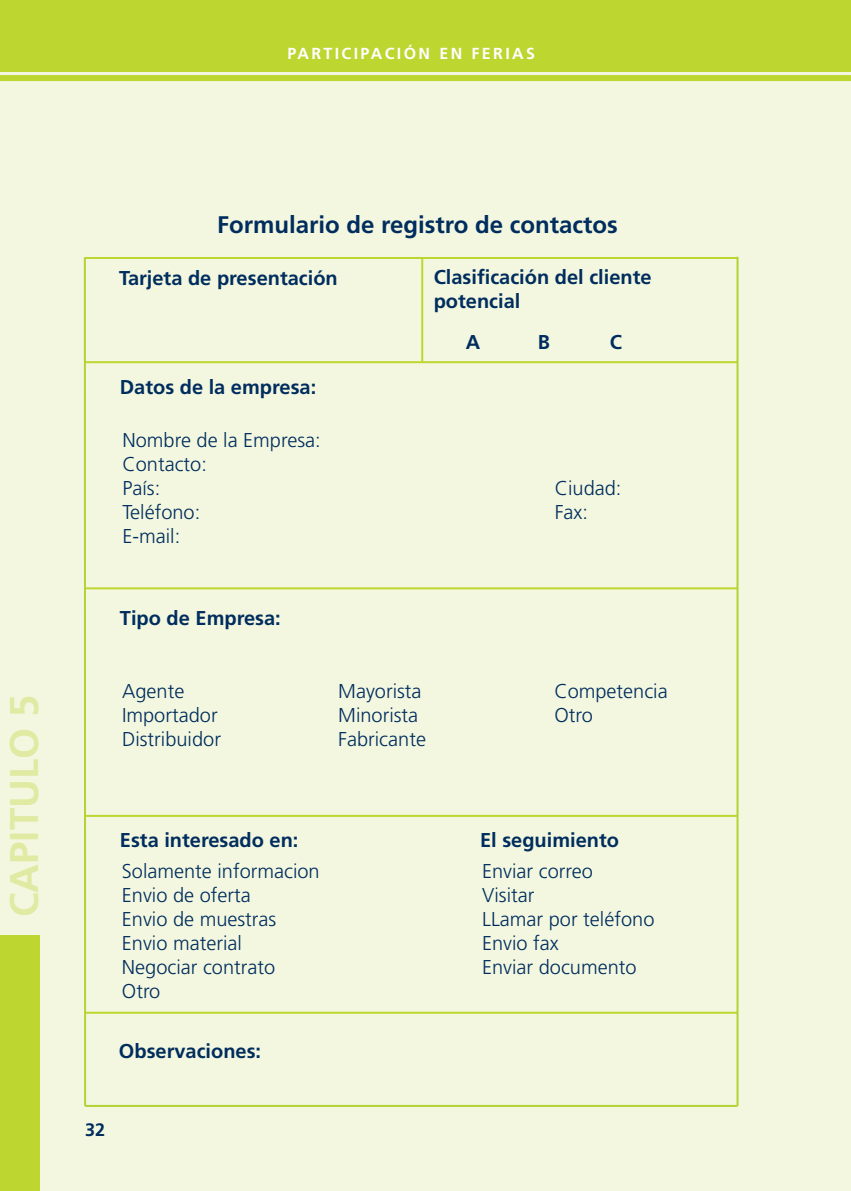
<style>
.page{position:relative;width:851px;height:1191px;background:#fff}
.page>*{position:absolute;margin:0;border:0;box-sizing:border-box;transform-origin:0 0}
.t1{font:700 40px "Frutiger";color:#e0eaa3}
.t2{font:700 24px "Frutiger";color:#002d5e}
.t3{font:300 20px/24px "Frutiger";color:#002d5e}
.t4{font:700 20px/24px "Frutiger";color:#002d5e}
.t5{font:700 18px "Frutiger";color:#002d5e}
.t6{font:700 16px "Frutiger";letter-spacing:.15em;color:#fff}
</style>
<div class="page">
<div style="left:0;top:0;width:850px;height:1191px;background:#f3f7df"></div>
<div style="left:0;top:0;width:850px;height:72px;background:#bed630"></div>
<div style="left:0;top:935px;width:39px;height:256px;background:#bed630"></div>
<div style="left:0;top:75px;width:850px;height:6px;background:#bed630"></div>
<hr style="left:85px;top:1011px;width:652px;height:2px;background:#bed630">
<hr style="left:85px;top:815px;width:652px;height:2px;background:#bed630">
<hr style="left:85px;top:587px;width:652px;height:2px;background:#bed630">
<hr style="left:85px;top:361px;width:652px;height:2px;background:#bed630">
<hr style="left:421px;top:258px;width:2px;height:104px;background:#bed630">
<hr style="left:85px;top:257px;width:652px;height:2px;background:#bed630">
<hr style="left:85px;top:1105px;width:652px;height:2px;background:#b3d234">
<hr style="left:84px;top:257px;width:2px;height:849px;background:#b3d234">
<hr style="left:736px;top:257px;width:2px;height:849px;background:#b3d234">
<p class="t6" style="left:287px;top:47px;width:249px">PARTICIPACIÓN EN FERIAS</p>
<h1 class="t1" style="left:8px;top:917px;width:224px;rotate:-90deg">CAPITULO 5</h1>
<p class="t2" style="left:217px;top:214px;width:402px">Formulario de registro de contactos</p>
<p class="t4" style="left:119px;top:267px;width:220px">Tarjeta de presentación</p>
<p class="t4" style="left:433px;top:267px;width:219px">Clasificación del cliente potencial</p>
<p class="t4" style="left:465px;top:331px;width:16px">A</p>
<p class="t4" style="left:537px;top:331px;width:14px">B</p>
<p class="t4" style="left:609px;top:331px;width:14px">C</p>
<p class="t4" style="left:120px;top:377px;width:198px">Datos de la empresa:</p>
<p class="t3" style="left:122px;top:429px;width:200px">Nombre de la Empresa:<br>Contacto:<br>País:</p>
<p class="t3" style="left:554px;top:477px;width:68px">Ciudad:</p>
<p class="t3" style="left:122px;top:501px;width:79px">Teléfono:</p>
<p class="t3" style="left:554px;top:501px;width:35px">Fax:</p>
<p class="t3" style="left:122px;top:525px;width:59px">E-mail:</p>
<p class="t4" style="left:120px;top:607px;width:162px">Tipo de Empresa:</p>
<p class="t3" style="left:122px;top:680px;width:64px">Agente</p>
<p class="t3" style="left:338px;top:680px;width:85px">Mayorista</p>
<p class="t3" style="left:554px;top:680px;width:115px">Competencia</p>
<p class="t3" style="left:122px;top:704px;width:97px">Importador</p>
<p class="t3" style="left:338px;top:704px;width:81px">Minorista</p>
<p class="t3" style="left:554px;top:704px;width:40px">Otro</p>
<p class="t3" style="left:122px;top:728px;width:100px">Distribuidor</p>
<p class="t3" style="left:338px;top:728px;width:89px">Fabricante</p>
<p class="t4" style="left:120px;top:829px;width:180px">Esta interesado en:</p>
<p class="t4" style="left:480px;top:829px;width:140px">El seguimiento</p>
<p class="t3" style="left:122px;top:861px;width:199px">Solamente informacion</p>
<p class="t3" style="left:482px;top:861px;width:112px">Enviar correo</p>
<p class="t3" style="left:122px;top:885px;width:130px">Envio de oferta</p>
<p class="t3" style="left:482px;top:885px;width:54px">Visitar</p>
<p class="t3" style="left:122px;top:909px;width:156px">Envio de muestras</p>
<p class="t3" style="left:482px;top:909px;width:174px">LLamar por teléfono</p>
<p class="t3" style="left:122px;top:933px;width:121px">Envio material</p>
<p class="t3" style="left:482px;top:933px;width:78px">Envio fax</p>
<p class="t3" style="left:122px;top:957px;width:155px">Negociar contrato</p>
<p class="t3" style="left:482px;top:957px;width:156px">Enviar documento</p>
<p class="t3" style="left:122px;top:981px;width:40px">Otro</p>
<p class="t4" style="left:119px;top:1041px;width:144px">Observaciones:</p>
<p class="t5" style="left:85px;top:1122px;width:22px">32</p>
</div>
